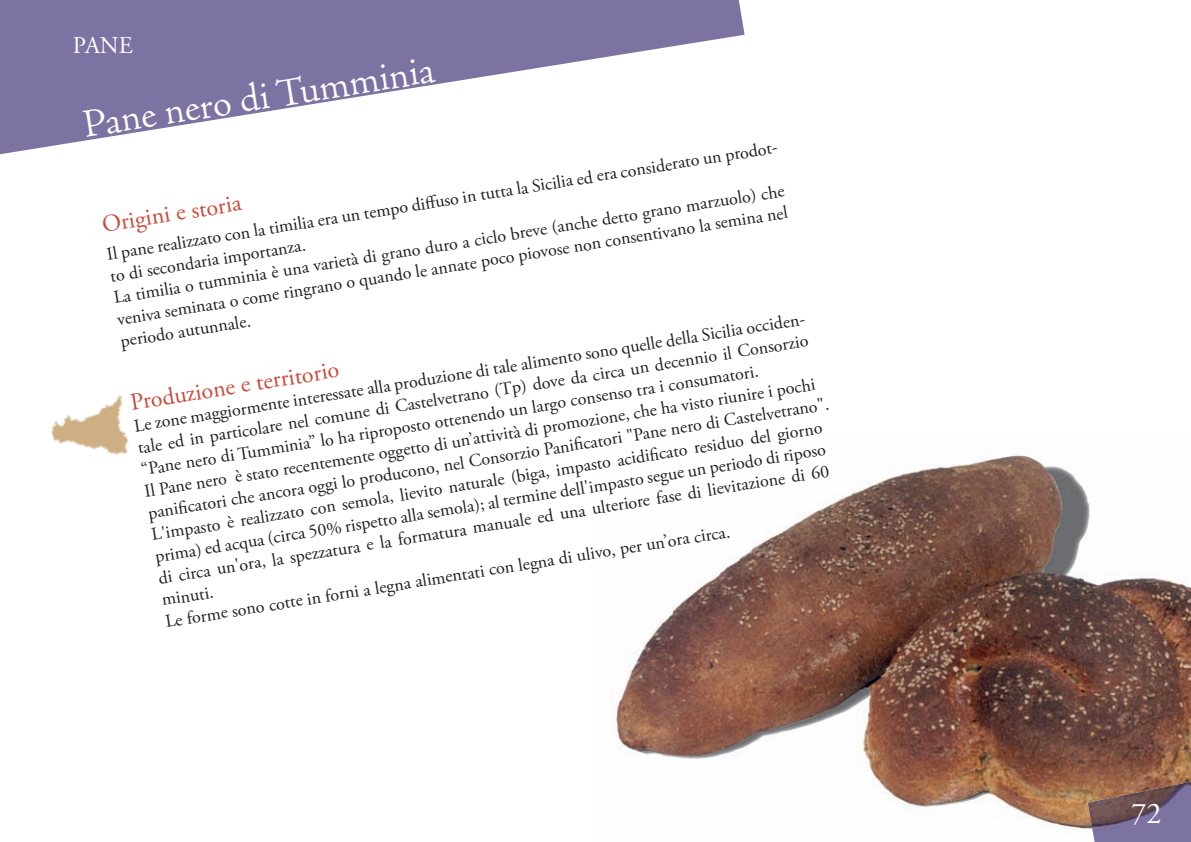
<style>
.page{position:relative;width:1191px;height:842px;background:#fff}
.page>*{position:absolute;margin:0;border:0;box-sizing:border-box;transform-origin:0 0}
.t1{font:300 40px "Adobe Jenson Pro";color:#fff}
.t2{font:30px "Adobe Garamond Pro";color:#fff}
.t3{font:24px "Adobe Garamond Pro";color:#ca4c3c}
.t4{font:24px "Adobe Garamond Pro";color:#fff}
.t5{font:18px/22px "Adobe Garamond Pro";color:#231f20}
</style>
<div class="page">
<img style="left:615px;top:455px;width:576px;height:375px">
<svg style="left:0;top:0;width:744px;height:155px;fill:#7d73a3"></svg>
<img style="left:51px;top:395px;width:78px;height:60px">
<img style="left:1087px;top:778px;width:104px;height:64px">
<h3 class="t4" style="left:73px;top:36px;width:61px">PANE</h3>
<h1 class="t1" style="left:81px;top:110px;width:361px;rotate:-9deg">Pane nero diTum m inia</h1>
<p class="t5" style="left:105px;top:244px;width:685px;text-indent:14px;rotate:-9deg">pane realizzato con la tim ilia era un tem po diff uso in tutta la Sicilia ed era considerato un prodot to di secondaria im portanza.<br>La tim ilia o tum m inia è una varietà di grano duro a ciclo breve (anche de o grano m arzuolo) che veniva sem inata o com e ringrano o quando le annate poco piovose non consentivano la sem ina nel periodo autunnale</p>
<h3 class="t3" style="left:129px;top:393px;width:213px;rotate:-9deg">Produzione e territorio</h3>
<h3 class="t3" style="left:101px;top:215px;width:145px;rotate:-9deg">O rigini e storia</h3>
<p class="t5" style="left:133px;top:416px;width:681px;rotate:-9deg">Le zone m aggiorm ente interessate alla produzione di tale alim ento sono quelle della Sicilia occide tale ed in particolare nel com une di Castelvetrano (Tp) dove da circa un decennio Consorzio “Pane nero di Tum m inia” lo ha riproposto ottenendo un largo consenso tra consum ator</p>
<p class="t5" style="left:143px;top:481px;width:686px;text-indent:15px;rotate:-9deg">Pane nero è stato recentem ente oggetto di un’a ività di prom ozione, che ha visto riunire i poch panifi cato che ancora oggi lo producono, nelConsorzio Panifi catori "Pane nero di Castelvetrano" L'im pasto è realizzato con sem ola, lievito naturale (biga, im pasto acidifi cato residuo del giorno prim a) ed acqua (circa 50% rispetto alla sem ola); alterm ine dell'im pasto segue un periodo di riposo di circa un'ora, la spezzatura e la form atura m anuale ed una ulteriore fase di lievitazione di 6<br>m inuti<br>Le form e sono cotte in forni a legna alim enta con legna di ulivo, per un’ora circa</p>
<h2 class="t2" style="left:1131px;top:802px;width:32px">72</h2>
</div>
